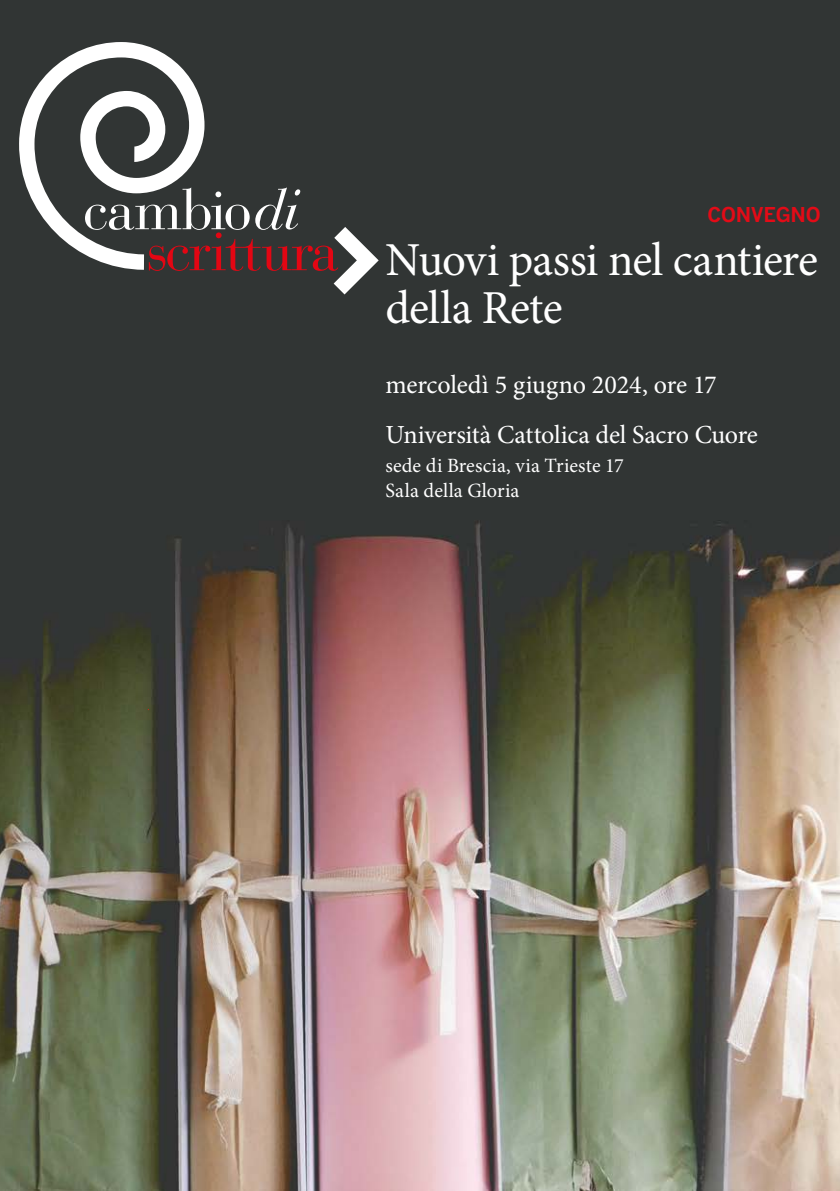
<style>
.page{position:relative;width:840px;height:1191px;background:#fff}
.page>*{position:absolute;margin:0;border:0;box-sizing:border-box;transform-origin:0 0}
.t1{font:47.2px/48.2px "Minion Pro";letter-spacing:-.02em;color:#fff}
.t2{font:26px/49.8px "Minion Pro";letter-spacing:-.01em;color:#fff}
.t3{font:20.2px/25px "Minion Pro";letter-spacing:.005em;color:#fff}
.t4{font:700 20px "News Gothic";letter-spacing:-.005em;color:#e30b17}
</style>
<div class="page">
<img style="left:0;top:0;width:839px;height:1191px">
<svg style="left:19px;top:42px;width:185px;height:228px;fill:#313534"></svg>
<svg style="left:85px;top:187px;width:293px;height:107px;background:#564e4e"></svg>
<p class="t4" style="left:707px;top:202px;width:115px">CONVEGNO</p>
<h1 class="t1" style="left:385px;top:236px;width:433px">Nuovi passi nel cantiere della Rete</h1>
<p class="t2" style="left:385px;top:360px;width:374px">mercoledì 5 giugno 2024, ore 17<br>Università Cattolica del Sacro Cuore</p>
<p class="t3" style="left:385px;top:453px;width:240px">sede di Brescia, via Trieste 17<br>Sala della Gloria</p>
</div>
